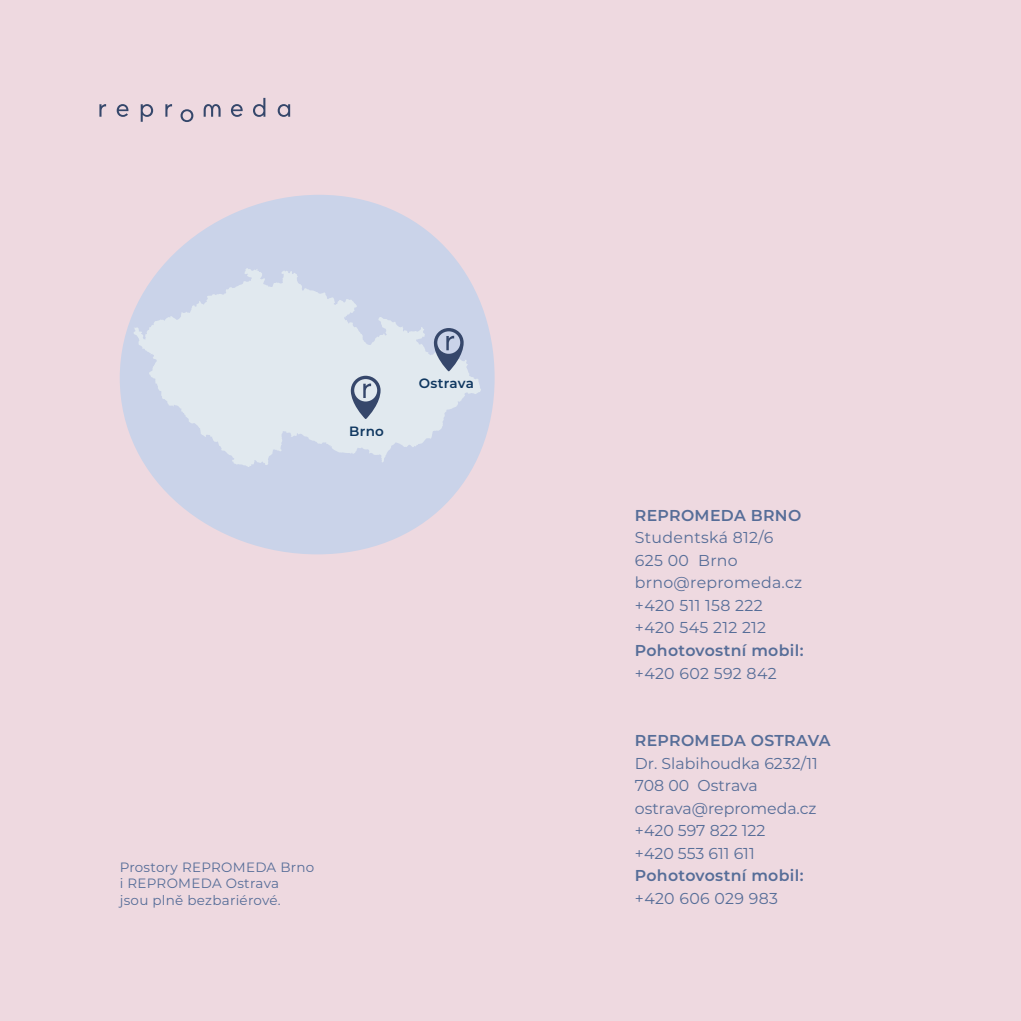
<style>
.page{position:relative;width:1021px;height:1021px;background:#fff}
.page>*{position:absolute;margin:0;border:0;box-sizing:border-box;transform-origin:0 0}
.t1{font:15.75px/22.5px "Montserrat";letter-spacing:.01em;color:#566d98}
.t2{font:600 15.75px "Montserrat";letter-spacing:.02em;color:#566d98}
.t3{font:13.5px/16.2px "Montserrat";letter-spacing:.02em;color:#566d98}
.t4{font:600 13.5px "Montserrat";letter-spacing:.02em;color:#0f3760}
</style>
<div class="page">
<div style="left:0;top:0;width:1020px;height:1020px;background:#eed9e0"></div>
<svg style="left:120px;top:195px;width:374px;height:359px;fill:#cad3e9"></svg>
<svg style="left:133px;top:268px;width:348px;height:199px;fill:#e1e9ef"></svg>
<svg style="left:99px;top:104px;width:7px;height:13px"></svg>
<svg style="left:117px;top:104px;width:11px;height:13px"></svg>
<svg style="left:141px;top:104px;width:12px;height:18px"></svg>
<svg style="left:165px;top:104px;width:7px;height:13px"></svg>
<svg style="left:204px;top:104px;width:16px;height:13px"></svg>
<svg style="left:231px;top:104px;width:12px;height:13px"></svg>
<svg style="left:253px;top:98px;width:12px;height:19px"></svg>
<svg style="left:278px;top:104px;width:12px;height:13px"></svg>
<svg style="left:180px;top:109px;width:13px;height:13px"></svg>
<svg style="left:433px;top:328px;width:30px;height:43px"></svg>
<svg style="left:350px;top:375px;width:30px;height:44px"></svg>
<p class="t4" style="left:349px;top:421px;width:36px">Brno</p>
<p class="t4" style="left:419px;top:373px;width:57px">Ostrava</p>
<p class="t3" style="left:120px;top:858px;width:196px">Prostory REPROMEDA Brno i REPROMEDA Ostrava<br>jsou plně bezbariérové.</p>
<p class="t2" style="left:635px;top:504px;width:168px">REPROMEDA BRNO</p>
<p class="t1" style="left:635px;top:526px;width:169px">Studentská 812/6<br>625 00 Brno brno@repromeda.cz +420 511 158 222 +420 545 212 212</p>
<p class="t2" style="left:635px;top:639px;width:170px">Pohotovostní mobil:</p>
<p class="t1" style="left:635px;top:661px;width:143px">+420 602 592 842</p>
<p class="t2" style="left:635px;top:729px;width:197px">REPROMEDA OSTRAVA</p>
<p class="t1" style="left:635px;top:751px;width:184px">Dr. Slabihoudka 6232/11<br>708 00 Ostrava ostrava@repromeda.cz +420 597 822 122<br>+420 553 611 611</p>
<p class="t2" style="left:635px;top:864px;width:170px">Pohotovostní mobil:</p>
<p class="t1" style="left:635px;top:886px;width:145px">+420 606 029 983</p>
</div>
